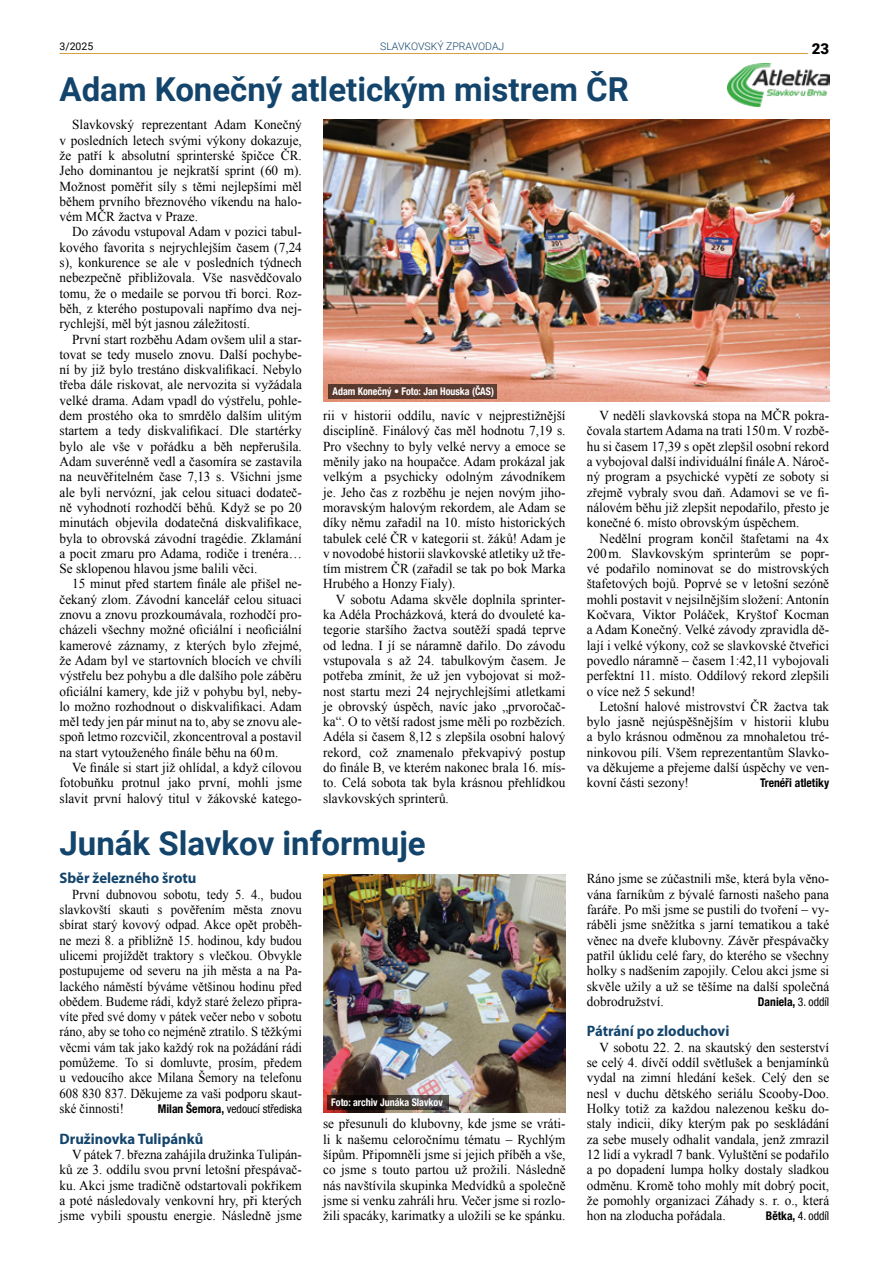
<style>
.page{position:relative;width:893px;height:1263px;background:#fff}
.page>*{position:absolute;margin:0;border:0;box-sizing:border-box;transform-origin:0 0}
.t1{font:700 33px "Roboto";color:#13446b}
.t2{font:700 15.15px "Myriad Pro";color:#13446b}
.t3{font:900 15px "Roboto";color:#000}
.t4{font:13.65px/15.3px "Times New Roman";color:#000;text-align:justify}
.t5{font:13.65px/15.3px "Times New Roman";color:#000;text-align:justify;scale:.93 1}
.t6{font:condensed 12px "Helvetica Neue LT Com";color:#000}
.t7{font:700 condensed 12px "Helvetica Neue LT Com";color:#000}
.t8{font:700 condensed 10.5px "Helvetica Neue LT Com";color:#fff;scale:.95 1}
.t9{font:300 10.5px "Roboto";color:#13446b}
.t10{font:10.5px "Roboto";color:#000}
.s1{font-weight:700}
.s2{font-weight:400}
</style>
<div class="page">
<hr style="left:60px;top:53px;width:748px;height:1px;background:#d79f3a">
<img style="left:727px;top:64px;width:102px;height:42px">
<img style="left:323px;top:119px;width:506px;height:283px">
<div style="left:328px;top:384px;width:169px;height:14px;background:#5a3a30"></div>
<img style="left:323px;top:874px;width:243px;height:238px">
<svg style="left:327px;top:1095px;width:121px;height:15px;background:#322826"></svg>
<p class="t10" style="left:60px;top:39px;width:35px">3/2025</p>
<p class="t9" style="left:380px;top:39px;width:126px">SLAVKOVSKÝ ZPRAVODAJ</p>
<p class="t3" style="left:812px;top:38px;width:19px">23</p>
<h1 class="t1" style="left:60px;top:66px;width:571px">Adam Konečný atletickým mistrem ČR</h1>
<p class="t4" style="left:60px;top:117px;width:244px;text-indent:13px">Slavkovský reprezentant Adam Konečný v posledních letech svými výkony dokazuje, že patří k absolutní sprinterské špičce ČR.<br>Jeho dominantou je nejkratší sprint (60 m).<br>Možnost poměřit síly s těmi nejlepšími měl během prvního březnového víkendu na halo&shy;vém MČR žactva v Praze.</p>
<p class="t4" style="left:60px;top:224px;width:244px;text-indent:13px">Do závodu vstupoval Adam v pozici tabul&shy;kového favorita s nejrychlejším časem (7,24 s), konkurence se ale v posledních týdnech nebezpečně přibližovala. Vše nasvědčovalo tomu, že o medaile se porvou tři borci. Roz&shy;běh, z kterého postupovali napřímo dva nej&shy;rychlejší, měl být jasnou záležitostí.</p>
<p class="t4" style="left:60px;top:331px;width:244px;text-indent:13px">První start rozběhu Adam ovšem ulil a star&shy;tovat se tedy muselo znovu. Další pochybe&shy;ní by již bylo trestáno diskvalifikací. Nebylo třeba dále riskovat, ale nervozita si vyžádala velké drama. Adam vpadl do výstřelu, pohle&shy;dem prostého oka to smrdělo dalším ulitým startem a tedy diskvalifikací. Dle startérky bylo ale vše v pořádku a běh nepřerušila.<br>Adam suverénně vedl a časomíra se zastavila na neuvěřitelném čase 7,13 s. Všichni jsme ale byli nervózní, jak celou situaci dodateč&shy;ně vyhodnotí rozhodčí běhů. Když se po 20 minutách objevila dodatečná diskvalifikace, byla to obrovská závodní tragédie. Zklamání a pocit zmaru pro Adama, rodiče i trenéra… Se sklopenou hlavou jsme balili věci.</p>
<p class="t4" style="left:60px;top:576px;width:244px;text-indent:13px">15 minut před startem finále ale přišel ne&shy;čekaný zlom. Závodní kancelář celou situaci znovu a znovu prozkoumávala, rozhodčí pro&shy;cházeli všechny možné oficiální i neoficiální kamerové záznamy, z kterých bylo zřejmé, že Adam byl ve startovních blocích ve chvíli výstřelu bez pohybu a dle dalšího pole záběru oficiální kamery, kde již v pohybu byl, neby&shy;lo možno rozhodnout o diskvalifikaci. Adam měl tedy jen pár minut na to, aby se znovu ale&shy;spoň letmo rozcvičil, zkoncentroval a postavil na start vytouženého finále běhu na 60m.</p>
<p class="t4" style="left:60px;top:760px;width:244px;text-indent:13px">Ve finále si start již ohlídal, a když cílovou fotobuňku protnul jako první, mohli jsme slavit první halový titul v žákovské katego-</p>
<p class="t8" style="left:333px;top:385px;width:171px">Adam Konečný • Foto: Jan Houska (ČAS)</p>
<p class="t4" style="left:587px;top:408px;width:244px;text-indent:13px">V neděli slavkovská stopa na MČR pokra&shy;čovala startemAdama na trati 150m. V rozbě&shy;hu si časem 17,39 s opět zlepšil osobní rekord a vybojoval další individuální finále A. Nároč&shy;ný program a psychické vypětí ze soboty si zřejmě vybraly svou daň. Adamovi se ve fi&shy;nálovém běhu již zlepšit nepodařilo, přesto je konečné 6. místo obrovským úspěchem.</p>
<p class="t4" style="left:587px;top:530px;width:244px;text-indent:13px">Nedělní program končil štafetami na 4x 200m. Slavkovským sprinterům se popr&shy;vé podařilo nominovat se do mistrovských štafetových bojů. Poprvé se v letošní sezóně mohli postavit v nejsilnějším složení: Antonín Kočvara, Viktor Poláček, Kryštof Kocman a Adam Konečný. Velké závody zpravidla dě&shy;lají i velké výkony, což se slavkovské čtveřici povedlo náramně – časem 1:42,11 vybojovali perfektní 11. místo. Oddílový rekord zlepšili o více než 5 sekund!</p>
<p class="t4" style="left:587px;top:698px;width:244px;text-indent:13px">Letošní halové mistrovství ČR žactva tak bylo jasně nejúspěšnějším v historii klubu a bylo krásnou odměnou za mnohaletou tré&shy;ninkovou pílí. Všem reprezentantům Slavko&shy;va děkujeme a přejeme další úspěchy ve ven&shy;kovní části sezony!</p>
<p class="t4" style="left:323px;top:408px;width:244px">rii v historii oddílu, navíc v nejprestižnější disciplíně. Finálový čas měl hodnotu 7,19 s.<br>Pro všechny to byly velké nervy a emoce se měnily jako na houpačce. Adam prokázal jak velkým a psychicky odolným závodníkem je. Jeho čas z rozběhu je nejen novým jiho&shy;moravským halovým rekordem, ale Adam se díky němu zařadil na 10. místo historických tabulek celé ČR v kategorii st. žáků! Adam je v novodobé historii slavkovské atletiky už tře&shy;tím mistrem ČR (zařadil se tak po bok Marka Hrubého a Honzy Fialy).</p>
<p class="t4" style="left:323px;top:591px;width:244px;text-indent:13px">V sobotu Adama skvěle doplnila sprinter&shy;ka Adéla Procházková, která do dvouleté ka&shy;tegorie staršího žactva soutěží spadá teprve od ledna. I jí se náramně dařilo. Do závodu vstupovala s až 24. tabulkovým časem. Je potřeba zmínit, že už jen vybojovat si mož&shy;nost startu mezi 24 nejrychlejšími atletkami je obrovský úspěch, navíc jako „prvoročač&shy;ka“. O to větší radost jsme měli po rozbězích.<br>Adéla si časem 8,12 s zlepšila osobní halový rekord, což znamenalo překvapivý postup do finále B, ve kterém nakonec brala 16. mís&shy;to. Celá sobota tak byla krásnou přehlídkou slavkovských sprinterů.</p>
<p class="t7" style="left:760px;top:776px;width:71px">Trenéři atletiky</p>
<h1 class="t1" style="left:60px;top:820px;width:368px">Junák Slavkov informuje</h1>
<p class="t2" style="left:60px;top:868px;width:138px">Sběr železného šrotu</p>
<p class="t5" style="left:60px;top:886px;width:262px;text-indent:13px">První dubnovou sobotu, tedy 5. 4., budou slavkovští skauti s pověřením města znovu sbírat starý kovový odpad. Akce opět proběh&shy;ne mezi 8. a přibližně 15. hodinou, kdy budou ulicemi projíždět traktory s vlečkou. Obvykle postupujeme od severu na jih města a na Pa&shy;lackého náměstí býváme většinou hodinu před obědem. Budeme rádi, když staré železo připra&shy;víte před své domy v pátek večer nebo v sobotu ráno, aby se toho co nejméně ztratilo. S těžkými věcmi vám tak jako každý rok na požádání rádi pomůžeme. To si domluvte, prosím, předem u vedoucího akce Milana Šemory na telefonu 608 830 837. Děkujeme za vaši podporu skaut&shy;ské činnosti!</p>
<p class="t8" style="left:331px;top:1096px;width:119px">Foto: archiv Junáka Slavkov</p>
<p class="t6" style="left:158px;top:1102px;width:146px"><span class="s1">Milan Šemora,</span> vedoucí střediska</p>
<p class="t2" style="left:60px;top:1128px;width:145px">Družinovka Tulipánků</p>
<p class="t4" style="left:60px;top:1146px;width:244px;text-indent:13px">V pátek 7. března zahájila družinka Tulipán&shy;ků ze 3. oddílu svou první letošní přespávač&shy;ku. Akci jsme tradičně odstartovali pokřikem a poté následovaly venkovní hry, při kterých jsme vybili spoustu energie. Následně jsme</p>
<p class="t4" style="left:323px;top:1116px;width:244px">se přesunuli do klubovny, kde jsme se vráti&shy;li k našemu celoročnímu tématu – Rychlým šípům. Připomněli jsme si jejich příběh a vše, co jsme s touto partou už prožili. Následně nás navštívila skupinka Medvídků a společně jsme si venku zahráli hru. Večer jsme si rozlo&shy;žili spacáky, karimatky a uložili se ke spánku.</p>
<p class="t4" style="left:587px;top:871px;width:244px">Ráno jsme se zúčastnili mše, která byla věno&shy;vána farníkům z bývalé farnosti našeho pana faráře. Po mši jsme se pustili do tvoření – vy&shy;ráběli jsme sněžítka s jarní tematikou a také věnec na dveře klubovny. Závěr přespávačky patřil úklidu celé fary, do kterého se všechny holky s nadšením zapojily. Celou akci jsme si skvěle užily a už se těšíme na další společná dobrodružství.</p>
<p class="t7" style="left:758px;top:994px;width:73px">Daniela, <span class="s2">3. oddíl</span></p>
<p class="t2" style="left:587px;top:1021px;width:144px">Pátrání po zloduchovi</p>
<p class="t4" style="left:587px;top:1039px;width:244px;text-indent:13px">V sobotu 22. 2. na skautský den sesterství se celý 4. dívčí oddíl světlušek a benjamínků vydal na zimní hledání kešek. Celý den se nesl v duchu dětského seriálu Scooby-Doo.<br>Holky totiž za každou nalezenou kešku do&shy;staly indicii, díky kterým pak po seskládání za sebe musely odhalit vandala, jenž zmrazil 12 lidí a vykradl 7 bank. Vyluštění se podařilo a po dopadení lumpa holky dostaly sladkou odměnu. Kromě toho mohly mít dobrý pocit, že pomohly organizaci Záhady s. r. o., která hon na zloducha pořádala.</p>
<p class="t6" style="left:766px;top:1209px;width:65px"><span class="s1">Bětka,</span> 4. oddíl</p>
</div>
